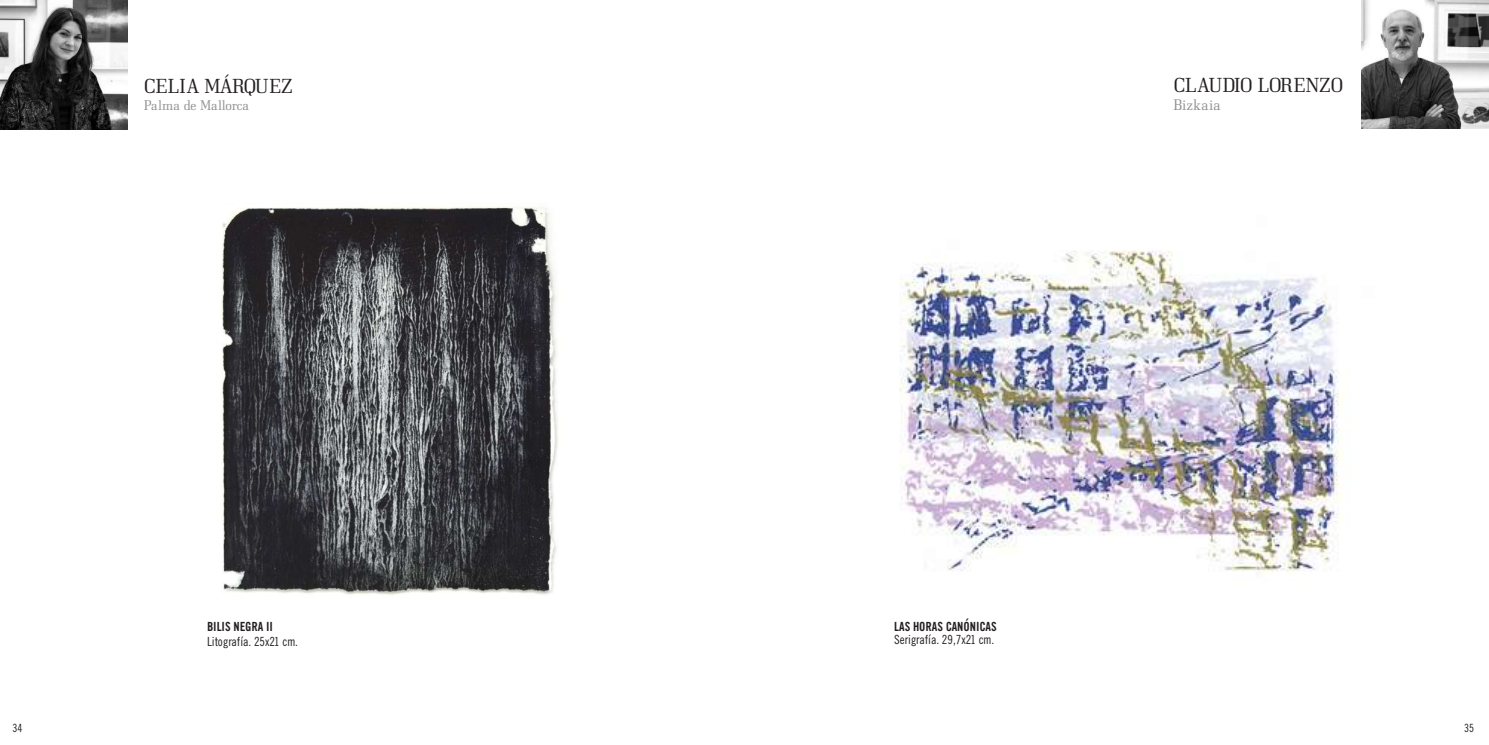
<style>
.page{position:relative;width:1489px;height:745px;background:#fff}
.page>*{position:absolute;margin:0;border:0;box-sizing:border-box;transform-origin:0 0}
.t1{font:20px "Bodonitown";color:#231f20}
.t2{font:15px "Bodonitown";letter-spacing:.03em;color:#8f8f8f}
.t3{font:13.75px "Bodonitown";letter-spacing:.01em;color:#8f8f8f}
.t4{font:12.5px "Cg Trade Cd";color:#231f20}
.t5{font:12.5px "Cg Trade Bd Cd";color:#231f20}
.t6{font:11.25px "Cg Trade Cd";color:#231f20}
</style>
<div class="page">
<img style="left:0;top:0;width:127px;height:129px">
<img style="left:1361px;top:0;width:127px;height:128px">
<img style="left:221px;top:206px;width:338px;height:389px">
<img style="left:899px;top:250px;width:444px;height:322px">
<h1 class="t1" style="left:144px;top:74px;width:150px">CELIA MÁRQUEZ</h1>
<p class="t3" style="left:144px;top:97px;width:106px">Palma de Mallorca</p>
<p class="t5" style="left:207px;top:619px;width:67px">BILIS NEGRA II</p>
<p class="t4" style="left:207px;top:634px;width:92px">Litografía. 25x21 cm.</p>
<h1 class="t1" style="left:1173px;top:73px;width:171px">CLAUDIO LORENZO</h1>
<p class="t2" style="left:1173px;top:95px;width:48px">Bizkaia</p>
<p class="t5" style="left:894px;top:619px;width:104px">LAS HORAS CANÓNICAS</p>
<p class="t4" style="left:894px;top:631px;width:101px">Serigrafía. 29,7x21 cm.</p>
<p class="t6" style="left:12px;top:720px;width:11px">34</p>
<p class="t6" style="left:1463px;top:720px;width:11px">35</p>
</div>
